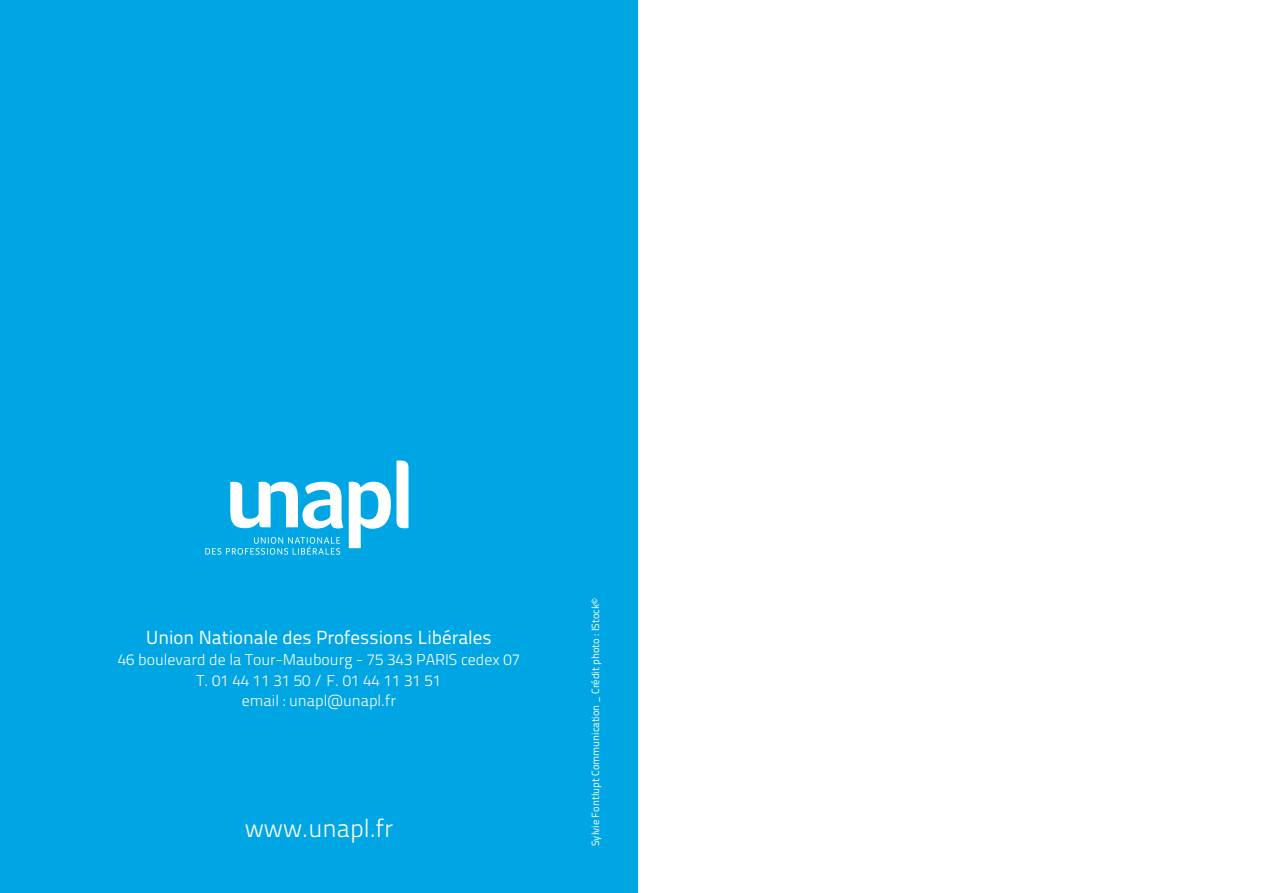
<style>
.page{position:relative;width:1276px;height:893px;background:#fff}
.page>*{position:absolute;margin:0;border:0;box-sizing:border-box;transform-origin:0 0}
.t1{font:300 25.2px "Titillium Text 22 L";color:#fff}
.t2{font:18.9px "Titillium Text 22 L";color:#fff}
.t3{font:300 15.75px/20.2px "Titillium Text 22 L";color:#fff;text-align:center}
.t4{font:10.5px "Titillium Text 22 L";color:#fff}
</style>
<div class="page">
<div style="left:0;top:0;width:638px;height:893px;background:#00a6e4"></div>
<svg style="left:349px;top:460px;width:59px;height:88px"></svg>
<svg style="left:205px;top:537px;width:135px;height:18px"></svg>
<svg style="left:230px;top:482px;width:113px;height:47px"></svg>
<p class="t2" style="left:146px;top:631px;width:347px">Union Nationale des Professions Libérales</p>
<p class="t3" style="left:118px;top:652px;width:404px">46 boulevard de la Tour-Maubourg - 75 343 PARIS cedex 07<br>T.0144113150/F.0144113151<br>email : unapl@unapl.fr</p>
<h1 class="t1" style="left:245px;top:819px;width:150px">www.unapl.fr</h1>
<p class="t4" style="left:592px;top:846px;width:249px;rotate:-90deg">Sylvie Fontlupt Communication _ Crédit photo : IStock©</p>
</div>
